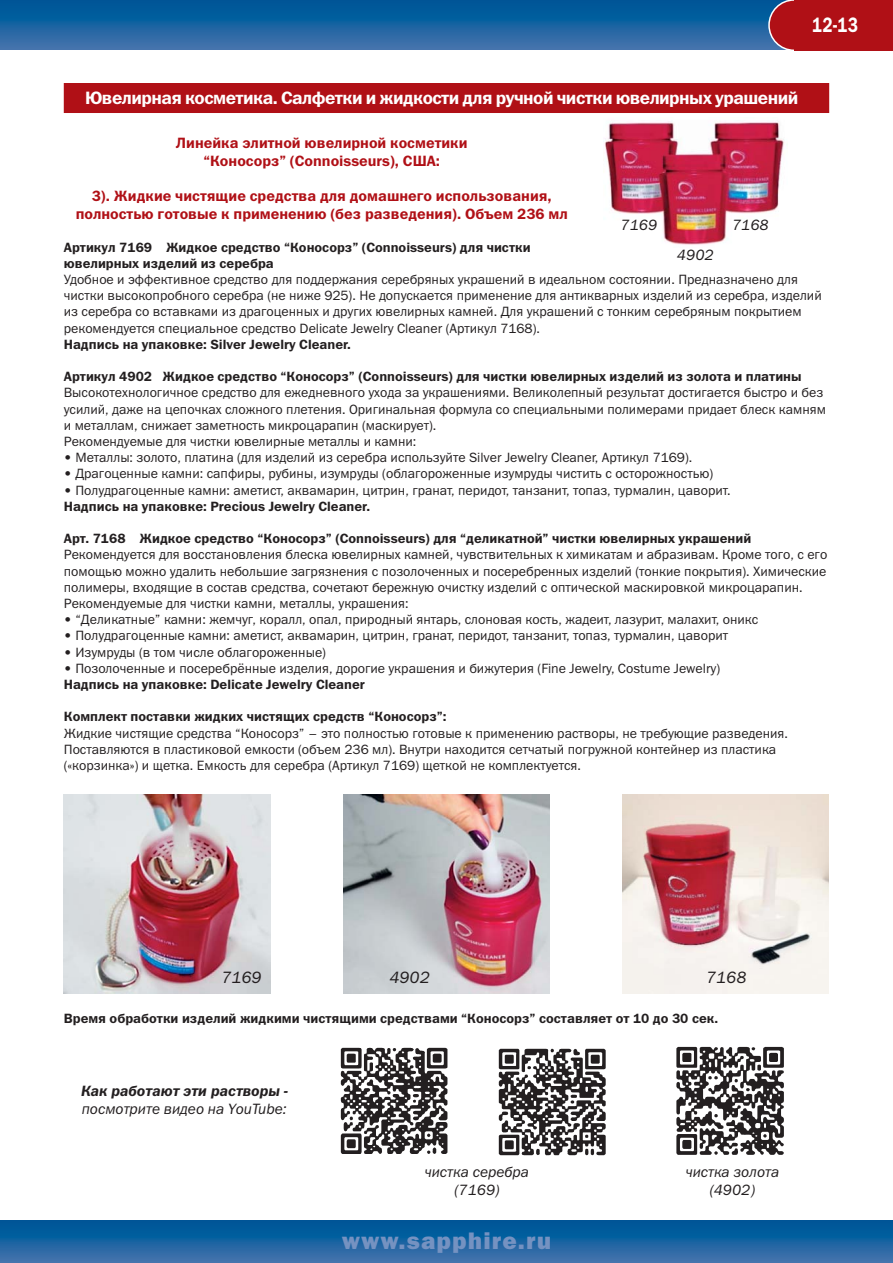
<style>
.page{position:relative;width:893px;height:1263px;background:#fff}
.page>*{position:absolute;margin:0;border:0;box-sizing:border-box;transform-origin:0 0}
.t1{font:24px "Franklin Gothic Heavy C";letter-spacing:.045em;color:#7592c1}
.t2{font:21px "Franklin Gothic Demi C";color:#fff;scale:.8 1}
.t3{font:18px "Franklin Gothic Demi C";letter-spacing:-.03em;color:#fff}
.t4{font:italic 16.5px "Franklin Gothic Book C";color:#231f20}
.t5{font:15px/18px "Franklin Gothic Demi C";color:#b01016;text-align:center}
.t6{font:italic 15px/18px "Franklin Gothic Book C";color:#231f20;text-align:center}
.t7{font:italic 15px "Franklin Gothic Demi C";color:#231f20}
.t8{font:13.5px/16.2px "Franklin Gothic Book C";color:#231f20}
.t9{font:13.5px/16.2px "Franklin Gothic Demi C";color:#231f20}
</style>
<div class="page">
<svg style="left:0;top:1220px;width:893px;height:43px;background:#1963a1"></svg>
<svg style="left:0;top:0;width:788px;height:50px;background:#1a63a1"></svg>
<div style="left:769px;top:0;width:50px;height:50px;background:#b01016;border-radius:50%"></div>
<div style="left:768px;top:0;width:52px;height:51px;border:2px solid #fff;border-radius:50%"></div>
<div style="left:794px;top:0;width:99px;height:50px;background:#b01016"></div>
<div style="left:64px;top:83px;width:765px;height:30px;background:#b01016"></div>
<img style="left:604px;top:120px;width:180px;height:125px">
<img style="left:343px;top:795px;width:207px;height:198px">
<img style="left:64px;top:795px;width:206px;height:198px">
<img style="left:622px;top:795px;width:207px;height:198px">
<img style="left:676px;top:1046px;width:108px;height:109px">
<img style="left:340px;top:1047px;width:108px;height:107px">
<img style="left:498px;top:1048px;width:108px;height:108px">
<h2 class="t2" style="left:812px;top:17px;width:59px">12-13</h2>
<h3 class="t3" style="left:85px;top:91px;width:715px">Ювелирная косметика. Салфетки и жидкости для ручной чистки ювелирных урашений</h3>
<p class="t5" style="left:176px;top:136px;width:293px">Линейка элитной ювелирной косметики “Коносорз” (Connoisseurs), США:</p>
<p class="t5" style="left:76px;top:188px;width:494px">3). Жидкие чистящие средства для домашнего использования, полностью готовые к применению (без разведения). Объем 236 мл</p>
<p class="t9" style="left:64px;top:240px;width:468px">Артикул 7169 Жидкое средство “Коносорз” (Connoisseurs) для чистки ювелирных изделий из серебра</p>
<p class="t8" style="left:64px;top:273px;width:759px">Удобное и эффективное средство для поддержания серебряных украшений в идеальном состоянии. Предназначено для чистки высокопробного серебра (не ниже 925). Не допускается применение для антикварных изделий из серебра, изделий из серебра со вставками из драгоценных и других ювелирных камней. Для украшений с тонким серебряным покрытием рекомендуется специальное средство Delicate Jewelry Cleaner (Артикул 7168).</p>
<p class="t9" style="left:64px;top:337px;width:289px">Надпись на упаковке: Silver Jewelry Cleaner.</p>
<p class="t9" style="left:64px;top:370px;width:739px">Артикул 4902 Жидкое средство “Коносорз” (Connoisseurs) для чистки ювелирных изделий из золота и платины</p>
<p class="t8" style="left:64px;top:386px;width:764px">Высокотехнологичное средство для ежедневного ухода за украшениями. Великолепный результат достигается быстро и без усилий, даже на цепочках сложного плетения. Оригинальная формула со специальными полимерами придает блеск камням и металлам, снижает заметность микроцарапин (маскирует).<br>Рекомендуемые для чистки ювелирные металлы и камни:</p>
<p class="t8" style="left:64px;top:451px;width:630px">• Металлы: золото, платина (для изделий из серебра используйте Silver Jewelry Cleaner, Артикул 7169).</p>
<p class="t8" style="left:64px;top:467px;width:651px">• Драгоценные камни: сапфиры, рубины, изумруды (облагороженные изумруды чистить с осторожностью)</p>
<p class="t8" style="left:64px;top:483px;width:668px">• Полудрагоценные камни: аметист, аквамарин, цитрин, гранат, перидот, танзанит, топаз, турмалин, цаворит.</p>
<p class="t9" style="left:64px;top:499px;width:308px">Надпись на упаковке: Precious Jewelry Cleaner.</p>
<p class="t9" style="left:64px;top:532px;width:689px">Арт. 7168 Жидкое средство “Коносорз” (Connoisseurs) для “деликатной” чистки ювелирных украшений</p>
<p class="t8" style="left:64px;top:548px;width:765px">Рекомендуется для восстановления блеска ювелирных камней, чувствительных к химикатам и абразивам. Кроме того, с его помощью можно удалить небольшие загрязнения с позолоченных и посеребренных изделий (тонкие покрытия). Химические полимеры, входящие в состав средства, сочетают бережную очистку изделий с оптической маскировкой микроцарапин.<br>Рекомендуемые для чистки камни, металлы, украшения:</p>
<p class="t8" style="left:64px;top:613px;width:696px">• “Деликатные” камни: жемчуг, коралл, опал, природный янтарь, слоновая кость, жадеит, лазурит, малахит, оникс</p>
<p class="t8" style="left:64px;top:629px;width:666px">• Полудрагоценные камни: аметист, аквамарин, цитрин, гранат, перидот, танзанит, топаз, турмалин, цаворит</p>
<p class="t8" style="left:64px;top:645px;width:264px">• Изумруды (в том числе облагороженные)</p>
<p class="t8" style="left:64px;top:661px;width:658px">• Позолоченные и посеребрённые изделия, дорогие украшения и бижутерия (Fine Jewelry, Costume Jewelry)</p>
<p class="t9" style="left:64px;top:678px;width:303px">Надпись на упаковке: Delicate Jewelry Cleaner</p>
<p class="t9" style="left:64px;top:710px;width:384px">Комплект поставки жидких чистящих средств “Коносорз”:</p>
<p class="t8" style="left:64px;top:726px;width:726px">Жидкие чистящие средства “Коносорз” – это полностью готовые к применению растворы, не требующие разведения.<br>Поставляются в пластиковой емкости (объем 236 мл). Внутри находится сетчатый погружной контейнер из пластика («корзинка») и щетка. Емкость для серебра (Артикул 7169) щеткой не комплектуется.</p>
<p class="t6" style="left:620px;top:217px;width:38px">7169</p>
<p class="t6" style="left:732px;top:217px;width:38px">7168</p>
<p class="t6" style="left:677px;top:248px;width:39px">4902</p>
<p class="t4" style="left:221px;top:971px;width:42px">7169</p>
<p class="t4" style="left:706px;top:971px;width:42px">7168</p>
<p class="t4" style="left:389px;top:971px;width:42px">4902</p>
<p class="t9" style="left:64px;top:1011px;width:656px">Время обработки изделий жидкими чистящими средствами “Коносорз” составляет от 10 до 30 сек.</p>
<p class="t7" style="left:81px;top:1085px;width:208px">Как работают эти растворы -</p>
<p class="t6" style="left:82px;top:1101px;width:206px">посмотрите видео на YouTube:</p>
<p class="t6" style="left:425px;top:1164px;width:106px">чистка серебра (7169)</p>
<h1 class="t1" style="left:342px;top:1232px;width:211px">www.sapphire.ru</h1>
<p class="t6" style="left:686px;top:1164px;width:95px">чистка золота (4902)</p>
</div>
